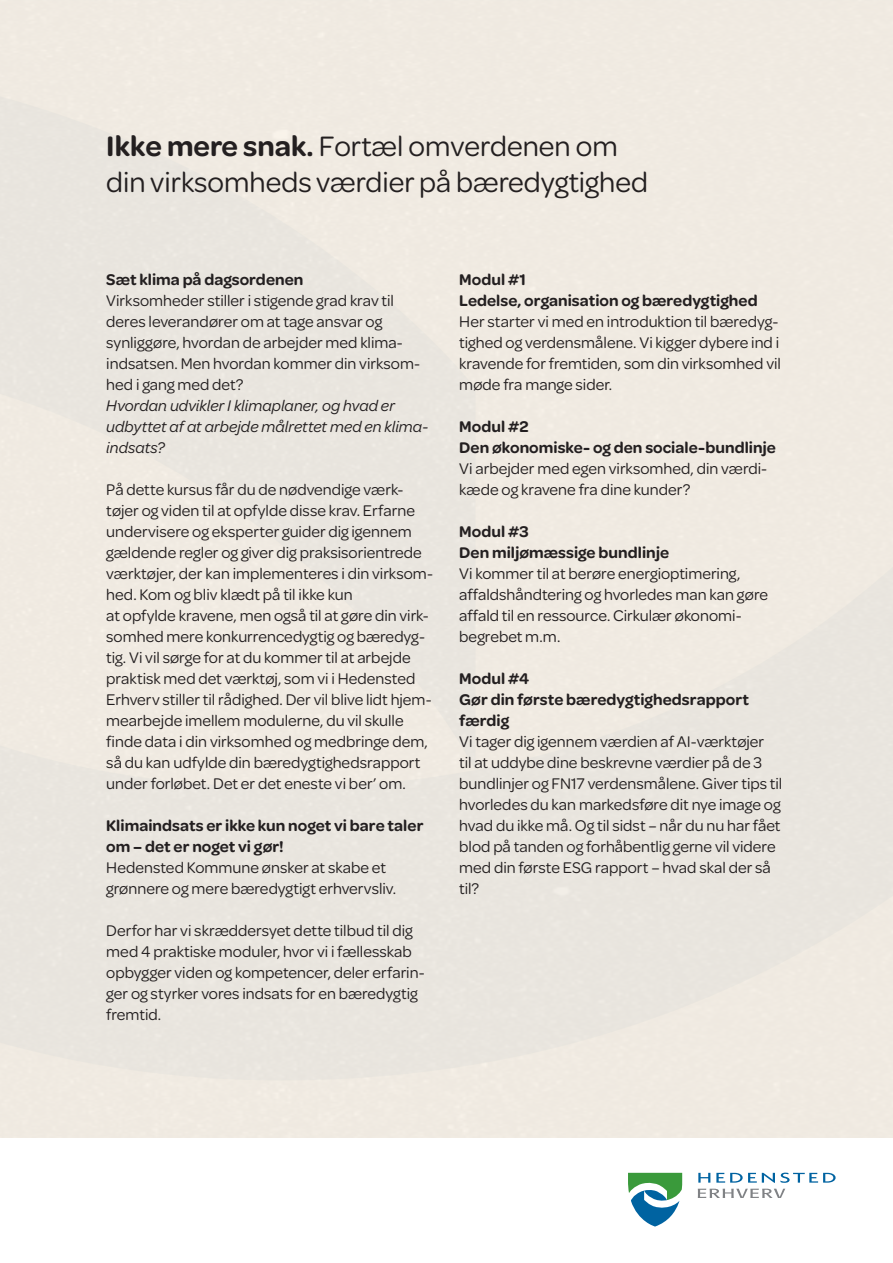
<style>
.page{position:relative;width:893px;height:1263px;background:#fff}
.page>*{position:absolute;margin:0;border:0;box-sizing:border-box;transform-origin:0 0}
.t1{font:30px "Omnes";color:#231f20}
.Brød{font:16.5px/21px "Omnes";color:#231f20}
.Brød-2{font:600 16.5px/21px "Omnes";letter-spacing:.005em;color:#231f20}
.s1{font-weight:600}
.s2{font-style:italic}
</style>
<div class="page">
<div style="left:0;top:62px;width:476px;height:305px;background:#ebe7e0"></div>
<div style="left:0;top:367px;width:893px;height:713px;background:#ebe7e0"></div>
<svg style="left:628px;top:1173px;width:54px;height:53px"></svg>
<svg style="left:698px;top:1172px;width:138px;height:11px"></svg>
<svg style="left:698px;top:1189px;width:87px;height:9px"></svg>
<p class="t1" style="left:106px;top:126px;width:513px"><span class="s1">Ikke mere snak.</span> Fortæl omverdenen om</p>
<p class="t1" style="left:106px;top:162px;width:543px">din virksomheds værdier på bæredygtighed</p>
<p class="Brød-2" style="left:106px;top:268px;width:199px">Sæt klima på dagsordenen</p>
<p class="Brød" style="left:106px;top:289px;width:323px">Virksomheder stiller i stigende grad krav til deres leverandører om at tage ansvar og synliggøre, hvordan de arbejder med klima&shy;indsatsen. Men hvordan kommer din virksom&shy;hed i gang med det?<br><span class="s2">Hvordan udvikler I klimaplaner, og hvad er udbyttet af at arbejde målrettet med en klima&shy;indsats?</span></p>
<p class="Brød" style="left:106px;top:478px;width:328px">På dette kursus får du de nødvendige værk&shy;tøjer og viden til at opfylde disse krav. Erfarne undervisere og eksperter guider dig igennem gældende regler og giver dig praksisorientrede værktøjer, der kan implementeres i din virksom&shy;hed. Kom og bliv klædt på til ikke kun<br>at opfylde kravene, men også til at gøre din virk&shy;somhed mere konkurrencedygtig og bæredyg&shy;tig. Vi vil sørge for at du kommer til at arbejde praktisk med det værktøj, som vi i Hedensted Erhverv stiller til rådighed. Der vil blive lidt hjem&shy;mearbejde imellem modulerne, du vil skulle finde data i din virksomhed og medbringe dem, så du kan udfylde din bæredygtighedsrapport under forløbet. Det er det eneste vi ber’ om.</p>
<p class="Brød-2" style="left:106px;top:814px;width:319px">Klimaindsats er ikke kun noget vi bare taler om – det er noget vi gør!</p>
<p class="Brød" style="left:106px;top:856px;width:291px">Hedensted Kommune ønsker at skabe et grønnere og mere bæredygtigt erhvervsliv.</p>
<p class="Brød" style="left:106px;top:919px;width:320px">Derfor har vi skræddersyet dette tilbud til dig med 4 praktiske moduler, hvor vi i fællesskab opbygger viden og kompetencer, deler erfarin&shy;ger og styrker vores indsats for en bæredygtig fremtid.</p>
<p class="Brød-2" style="left:459px;top:268px;width:68px">Modul #1</p>
<p class="Brød-2" style="left:459px;top:289px;width:300px">Ledelse, organisation og bæredygtighed</p>
<p class="Brød" style="left:459px;top:310px;width:323px">Her starter vi med en introduktion til bæredyg&shy;tighed og verdensmålene. Vi kigger dybere ind i kravende for fremtiden, som din virksomhed vil møde fra mange sider.</p>
<p class="Brød-2" style="left:459px;top:415px;width:71px">Modul #2</p>
<p class="Brød-2" style="left:459px;top:436px;width:318px">Den økonomiske- og den sociale-bundlinje</p>
<p class="Brød" style="left:459px;top:457px;width:309px">Vi arbejder med egen virksomhed, din værdi&shy;kæde og kravene fra dine kunder?</p>
<p class="Brød-2" style="left:459px;top:520px;width:71px">Modul #3</p>
<p class="Brød-2" style="left:459px;top:541px;width:211px">Den miljømæssige bundlinje</p>
<p class="Brød" style="left:459px;top:562px;width:310px">Vi kommer til at berøre energioptimering, affaldshåndtering og hvorledes man kan gøre affald til en ressource. Cirkulær økonomi&shy;begrebet m.m.</p>
<p class="Brød-2" style="left:459px;top:667px;width:71px">Modul #4</p>
<p class="Brød-2" style="left:459px;top:688px;width:291px">Gør din første bæredygtighedsrapport færdig</p>
<p class="Brød" style="left:459px;top:730px;width:325px">Vi tager dig igennem værdien af AI-værktøjer<br>til at uddybe dine beskrevne værdier på de 3 bundlinjer og FN17 verdensmålene. Giver tips til hvorledes du kan markedsføre dit nye image og hvad du ikke må. Og til sidst – når du nu har fået blod på tanden og forhåbentlig gerne vil videre med din første ESG rapport – hvad skal der så til?</p>
</div>
